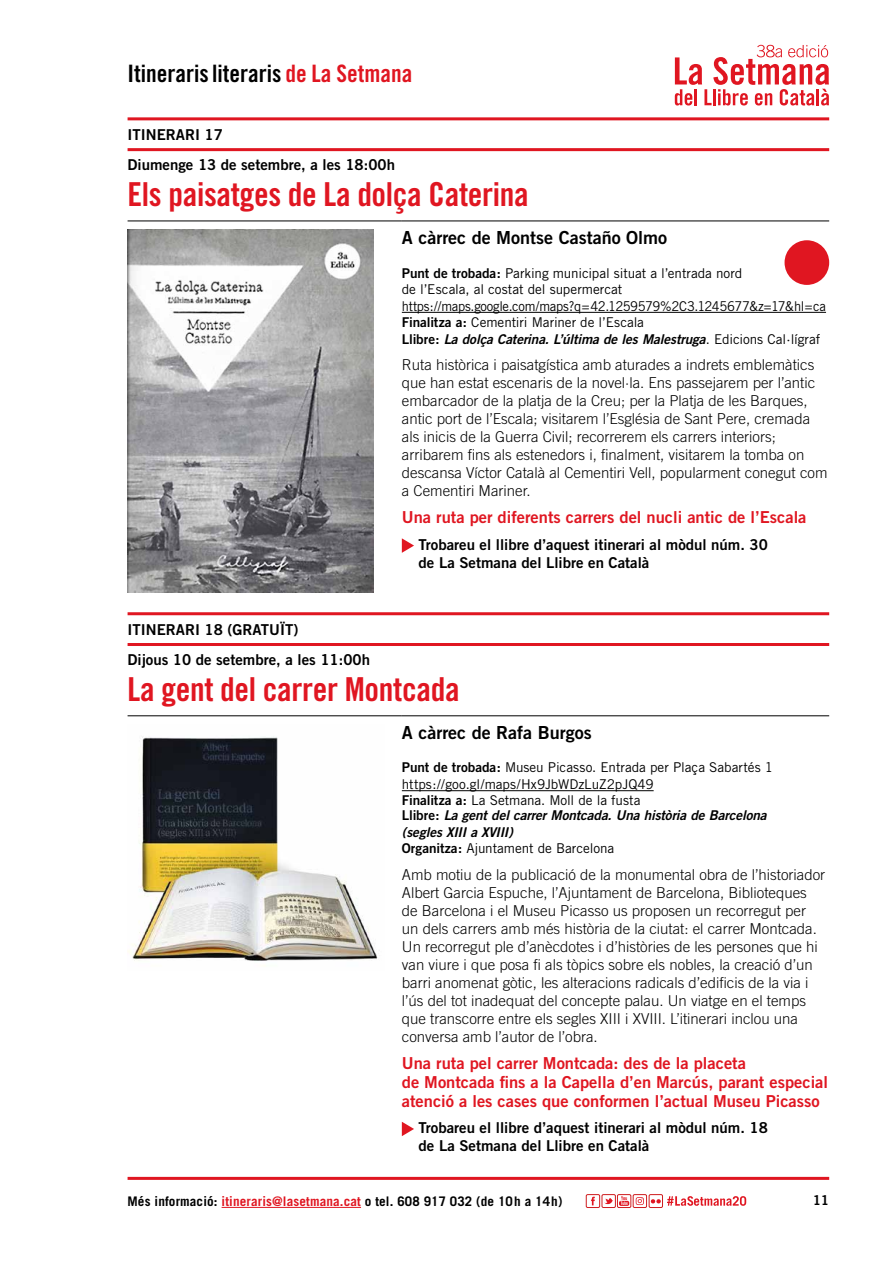
<style>
.page{position:relative;width:893px;height:1263px;background:#fff}
.page>*{position:absolute;margin:0;border:0;box-sizing:border-box;transform-origin:0 0}
.t1{font:33px "Trade Gothic Bold Cond Twenty";letter-spacing:-.01em;color:#e01621}
.t2{font:24px "Trade Gothic Bold Cond Twenty";color:#000}
.t3{font:18px "Trade Gothic Bold Two";color:#000}
.t4{font:16.5px/18.8px "Trade Gothic Bold Two";color:#e01621}
.t5{font:300 15px/18px "Trade Gothic";color:#000}
.t6{font:15px/30.8px "Trade Gothic Bold Two";color:#000}
.t7{font:13.5px/16.5px "Trade Gothic";letter-spacing:-.005em;color:#000}
.t8{font:italic 13.5px/16.5px "Trade Gothic Bold Two";letter-spacing:-.01em;color:#000}
.t9{font:13.5px "Trade Gothic Bold Two";color:#000}
.t10{font:700 13.2px "Trade Gothic";letter-spacing:.01em;color:#000}
.s1{color:#e01621}
.s2{font-family:"Trade Gothic Bold Two"}
.s3{font-style:normal}
.s4{font-family:"Trade Gothic";font-style:normal}
</style>
<div class="page">
<hr style="left:222px;top:1207px;width:139px;height:1px;background:#e01621">
<svg style="left:667px;top:1196px;width:79px;height:10px"></svg>
<div style="left:586px;top:1194px;width:14px;height:14px;border:1px solid #cf1c1f"></div>
<svg style="left:591px;top:1197px;width:4px;height:8px"></svg>
<div style="left:602px;top:1194px;width:14px;height:14px;border:1px solid #cf1c1f"></div>
<svg style="left:604px;top:1198px;width:9px;height:6px"></svg>
<div style="left:617px;top:1194px;width:14px;height:14px;border:1px solid #cf1c1f"></div>
<svg style="left:619px;top:1196px;width:10px;height:10px"></svg>
<div style="left:633px;top:1194px;width:14px;height:14px;border:1px solid #cf1c1f"></div>
<svg style="left:636px;top:1197px;width:8px;height:8px"></svg>
<div style="left:649px;top:1194px;width:14px;height:14px;border:1px solid #cf1c1f"></div>
<svg style="left:651px;top:1199px;width:10px;height:4px"></svg>
<svg style="left:675px;top:45px;width:154px;height:60px"></svg>
<hr style="left:128px;top:1177px;width:701px;height:3px;background:#e01621">
<hr style="left:128px;top:117px;width:701px;height:3px;background:#e01621">
<hr style="left:128px;top:148px;width:701px;height:3px;background:#e01621">
<hr style="left:128px;top:612px;width:701px;height:3px;background:#e01621">
<hr style="left:128px;top:643px;width:701px;height:3px;background:#e01621">
<hr style="left:128px;top:221px;width:274px;height:1px;background:#000">
<hr style="left:402px;top:221px;width:427px;height:1px;background:#000">
<img style="left:128px;top:229px;width:245px;height:363px">
<hr style="left:402px;top:312px;width:424px;height:1px;background:#000">
<svg style="left:402px;top:538px;width:12px;height:15px"></svg>
<hr style="left:128px;top:715px;width:274px;height:1px;background:#000">
<hr style="left:402px;top:715px;width:427px;height:1px;background:#000">
<img style="left:128px;top:736px;width:250px;height:230px">
<hr style="left:402px;top:790px;width:252px;height:1px;background:#000">
<svg style="left:402px;top:1122px;width:12px;height:14px"></svg>
<div style="left:784px;top:240px;width:45px;height:45px;background:#e01621;border-radius:50%"></div>
<h2 class="t2" style="left:128px;top:59px;width:286px">Itineraris literaris <span class="s1">de La Setmana</span></h2>
<p class="t6" style="left:128px;top:119px;width:269px">ITINERARI 17<br>Diumenge 13 de setembre, a les 18:00h</p>
<h1 class="t1" style="left:128px;top:174px;width:403px">Els paisatges de La dolça Caterina</h1>
<p class="t3" style="left:402px;top:226px;width:267px">A càrrec de Montse Castaño Olmo</p>
<p class="t7" style="left:402px;top:264px;width:426px"><span class="s2">Punt de trobada:</span> Parking municipal situat a l’entrada nord<br>de l’Escala, al costat del supermercat https://maps.google.com/maps?q=42.1259579%2C3.1245677&amp;z=17&amp;hl=ca <span class="s2">Finalitza a:</span> Cementiri Mariner de l’Escala</p>
<p class="t8" style="left:402px;top:330px;width:420px"><span class="s3">Llibre:</span> La dolça Caterina. L’última de les Malestruga<span class="s4">. Edicions Cal·lígraf</span></p>
<p class="t5" style="left:402px;top:355px;width:427px">Ruta històrica i paisatgística amb aturades a indrets emblemàtics que han estat escenaris de la novel·la. Ens passejarem per l’antic embarcador de la platja de la Creu; per la Platja de les Barques, antic port de l’Escala; visitarem l’Església de Sant Pere, cremada als inicis de la Guerra Civil; recorrerem els carrers interiors; arribarem fins als estenedors i, finalment, visitarem la tomba on descansa Víctor Català al Cementiri Vell, popularment conegut com a Cementiri Mariner.</p>
<p class="t4" style="left:402px;top:508px;width:406px">Una ruta per diferents carrers del nucli antic de l’Escala</p>
<p class="t6" style="left:419px;top:535px;width:351px;line-height:18px">Trobareu el llibre d’aquest itinerari al mòdul núm. 30 de La Setmana del Llibre en Català</p>
<p class="t6" style="left:128px;top:614px;width:244px">ITINERARI 18 (GRATUÏT)<br>Dijous 10 de setembre, a les 11:00h</p>
<h1 class="t1" style="left:128px;top:669px;width:334px">La gent del carrer Montcada</h1>
<p class="t3" style="left:402px;top:721px;width:191px">A càrrec de Rafa Burgos</p>
<p class="t7" style="left:402px;top:759px;width:373px"><span class="s2">Punt de trobada:</span> Museu Picasso. Entrada per Plaça Sabartés 1 https://goo.gl/maps/Hx9JbWDzLuZ2pJQ49<br><span class="s2">Finalitza a:</span> La Setmana. Moll de la fusta</p>
<p class="t8" style="left:402px;top:807px;width:366px"><span class="s3">Llibre:</span> La gent del carrer Montcada. Una història de Barcelona (segles XIII a XVIII)</p>
<p class="t7" style="left:402px;top:840px;width:214px"><span class="s2">Organitza:</span> Ajuntament de Barcelona</p>
<p class="t5" style="left:402px;top:865px;width:425px">Amb motiu de la publicació de la monumental obra de l’historiador Albert Garcia Espuche, l’Ajuntament de Barcelona, Biblioteques de Barcelona i el Museu Picasso us proposen un recorregut per un dels carrers amb més història de la ciutat: el carrer Montcada.<br>Un recorregut ple d’anècdotes i d’històries de les persones que hi van viure i que posa fi als tòpics sobre els nobles, la creació d’un barri anomenat gòtic, les alteracions radicals d’edificis de la via i l’ús del tot inadequat del concepte palau. Un viatge en el temps que transcorre entre els segles XIII i XVIII. L’itinerari inclou una conversa amb l’autor de l’obra.</p>
<p class="t4" style="left:402px;top:1054px;width:428px">Una ruta pel carrer Montcada: des de la placeta<br>de Montcada fins a la Capella d’en Marcús, parant especial atenció a les cases que conformen l’actual Museu Picasso</p>
<p class="t6" style="left:419px;top:1118px;width:351px;line-height:18px">Trobareu el llibre d’aquest itinerari al mòdul núm. 18 de La Setmana del Llibre en Català</p>
<p class="t10" style="left:128px;top:1193px;width:436px">Més informació: <span class="s1">itineraris@lasetmana.cat</span> o tel. 608 917 032 (de 10h a 14h)</p>
<p class="t9" style="left:813px;top:1192px;width:18px">11</p>
</div>
